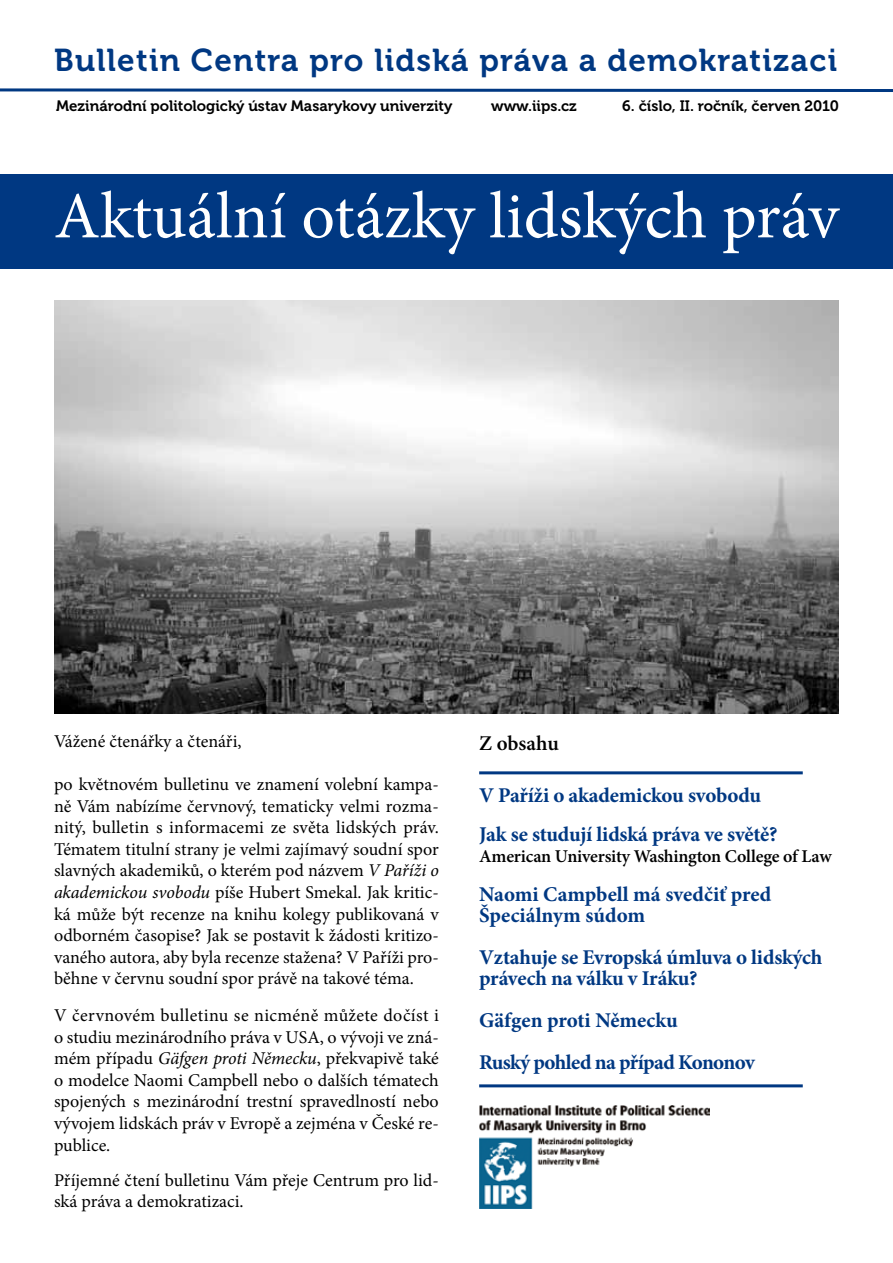
<style>
.page{position:relative;width:893px;height:1263px;background:#fff}
.page>*{position:absolute;margin:0;border:0;box-sizing:border-box;transform-origin:0 0}
.t1{font:66px "Minion Pro";color:#fff}
.t2{font:31.5px "Museo 700";letter-spacing:.04em;color:#003882}
.t3{font:700 21px/21px "Minion Pro";letter-spacing:-.01em;color:#003882}
.t4{font:600 21px "Minion Pro";color:#000}
.t5{font:18px/21.6px "Minion Pro";color:#000;text-align:justify}
.t6{font:600 18px "Minion Pro";letter-spacing:-.01em;color:#000}
.t7{font:15px "Museo 700";color:#000}
.s1{font-style:italic}
</style>
<div class="page">
<svg style="left:0;top:88px;width:893px;height:4px;background:#3f69a0"></svg>
<hr style="left:479px;top:771px;width:324px;height:3px;background:#003882">
<hr style="left:479px;top:1084px;width:324px;height:3px;background:#003882">
<div style="left:0;top:174px;width:893px;height:95px;background:#003882"></div>
<img style="left:479px;top:1106px;width:230px;height:103px">
<img style="left:54px;top:300px;width:785px;height:413px">
<h2 class="t2" style="left:54px;top:43px;width:785px">Bulletin Centra pro lidská práva a demokratizaci</h2>
<p class="t7" style="left:56px;top:97px;width:398px">Mezinárodní politologický ústav Masarykovy univerzity</p>
<p class="t7" style="left:491px;top:97px;width:87px">www.iips.cz</p>
<p class="t7" style="left:622px;top:97px;width:218px">6. číslo, II. ročník, červen 2010</p>
<h1 class="t1" style="left:54px;top:172px;width:786px">Aktuální otázky lidských práv</h1>
<p class="t5" style="left:54px;top:731px;width:189px">Vážené čtenářky a čtenáři,</p>
<p class="t5" style="left:54px;top:773px;width:386px">po květnovém bulletinu ve znamení volební kampa&shy;ně Vám nabízíme červnový, tematicky velmi rozma&shy;nitý, bulletin s informacemi ze světa lidských práv.<br>Tématem titulní strany je velmi zajímavý soudní spor slavných akademiků, o kterém pod názvem <span class="s1">V Paříži o akademickou svobodu</span> píše Hubert Smekal. Jak kritic&shy;ká může být recenze na knihu kolegy publikovaná v odborném časopise? Jak se postavit k žádosti kritizo&shy;vaného autora, aby byla recenze stažena? V Paříži pro&shy;běhne v červnu soudní spor právě na takové téma.</p>
<p class="t5" style="left:54px;top:1004px;width:386px">V červnovém bulletinu se nicméně můžete dočíst i o studiu mezinárodního práva v USA, o vývoji ve zná&shy;mém případu <span class="s1">Gäfgen proti Německu</span>, překvapivě také o modelce Naomi Campbell nebo o dalších tématech spojených s mezinárodní trestní spravedlností nebo vývojem lidskách práv v Evropě a zejména v České re&shy;publice.</p>
<p class="t5" style="left:54px;top:1169px;width:386px">Příjemné čtení bulletinu Vám přeje Centrum pro lid&shy;ská práva a demokratizaci.</p>
<p class="t4" style="left:479px;top:728px;width:81px">Z obsahu</p>
<p class="t3" style="left:479px;top:775px;width:300px;line-height:39px">V Paříži o akademickou svobodu<br>Jak se studují lidská práva ve světě?</p>
<p class="t6" style="left:479px;top:844px;width:354px">American University Washington College of Law</p>
<p class="t3" style="left:479px;top:884px;width:294px">Naomi Campbell má svedčiť pred<br>Špeciálnym súdom</p>
<p class="t3" style="left:479px;top:947px;width:345px">Vztahuje se Evropská úmluva o lidských právech na válku v Iráku?</p>
<p class="t3" style="left:479px;top:999px;width:277px;line-height:42px">Gäfgen proti Německu<br>Ruský pohled na případ Kononov</p>
</div>
